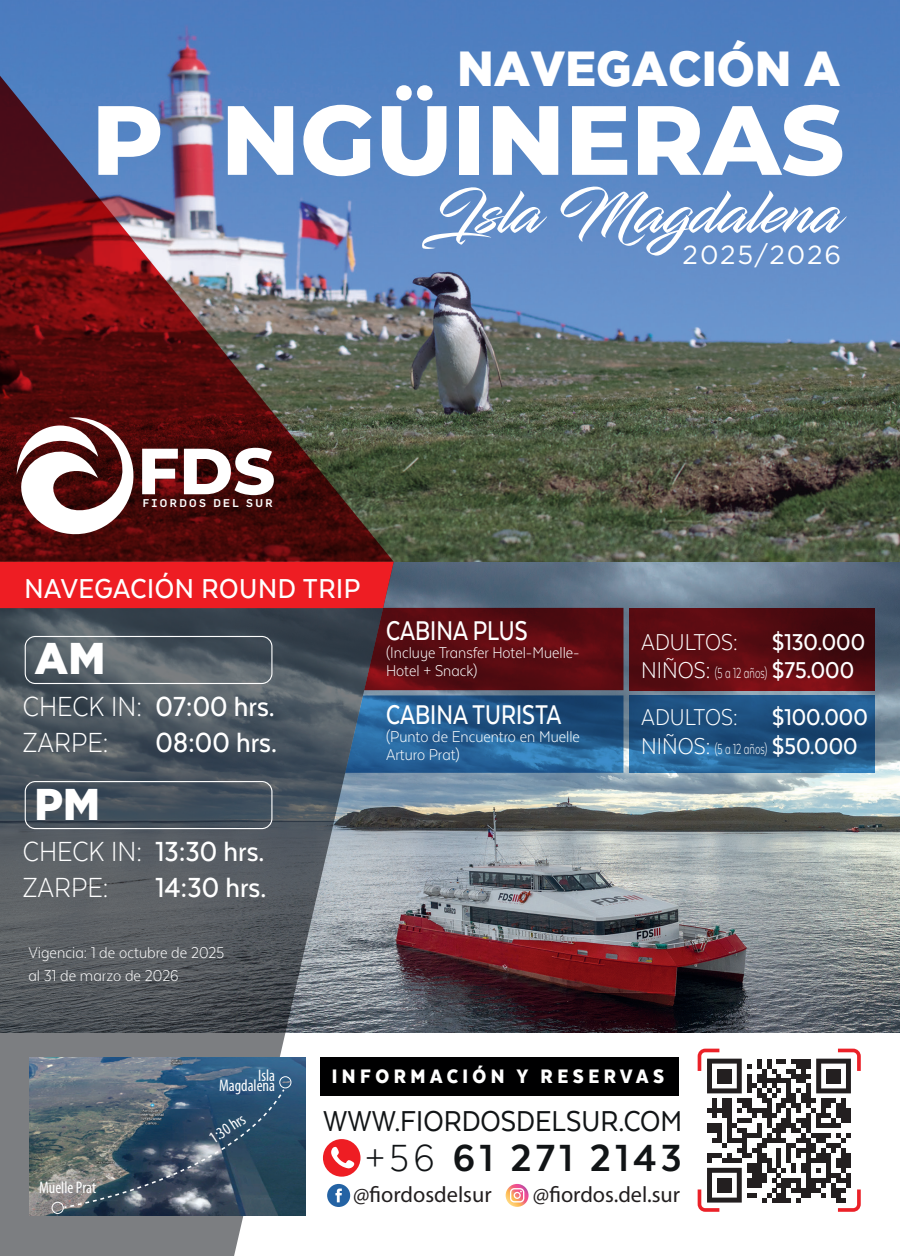
<style>
.page{position:relative;width:900px;height:1256px;background:#fff}
.page>*{position:absolute;margin:0;border:0;box-sizing:border-box;transform-origin:0 0}
.t1{font:800 98.1px "Montserrat";color:#fff}
.t2{font:800 65.02px "Montserrat";color:#fff}
.t3{font:62.32px "Infinite Stroke";color:#fff}
.t4{font:900 49.05px "Gotham";color:#fff;scale:.94 1}
.t5{font:900 44.32px "Gotham";color:#fff;scale:.96 1}
.t6{font:700 43.65px "Texta Narrow Alt";letter-spacing:.095em;color:#111416;scale:1.04 1}
.t7{font:33.07px "Texta Narrow Alt";color:#111416}
.t8{font:300 31.72px/36px "Texta Narrow Alt";color:#fff}
.t9{font:500 31.72px "Texta Narrow Alt";color:#fff}
.t10{font:500 31.5px "Texta Narrow Alt";letter-spacing:.02em;color:#fff}
.t11{font:500 31.28px "Texta Narrow Alt";color:#fff;scale:.88 1}
.t12{font:500 26.32px/28.8px "Texta Narrow Alt";color:#fff}
.t13{font:300 26.32px/28.8px "Texta Narrow Alt";color:#fff}
.t14{font:26.1px "Gotham";letter-spacing:.075em;color:#fff}
.t15{font:900 22.5px "Texta Narrow Alt";letter-spacing:.2em;color:#fff}
.t16{font:22.28px "Myriad Pro";color:#231f20}
.t17{font:300 18px/18px "Texta Narrow Alt";color:#fff}
.t18{font:condensed 16.88px "Myriad Pro";color:#fff}
.t19{font:300 16.88px "Texta Narrow Alt";color:#fff;scale:.71 1}
.t20{font:500 11.03px "Flama";letter-spacing:.21em;color:#fff}
.s1{font-weight:500}
.s2{font-size:26.32px}
.s3{font-weight:300}
</style>
<div class="page">
<img style="left:0;top:0;width:900px;height:1031px">
<svg style="left:0;top:772px;width:394px;height:483px;background:#767c81"></svg>
<svg style="left:697px;top:1048px;width:163px;height:163px"></svg>
<div style="left:320px;top:1057px;width:358px;height:38px;background:#000001"></div>
<div style="left:327px;top:1183px;width:23px;height:23px;background:#2463a4;border-radius:50%"></div>
<svg style="left:335px;top:1188px;width:7px;height:14px"></svg>
<svg style="left:505px;top:1184px;width:23px;height:22px"></svg>
<div style="left:323px;top:1138px;width:37px;height:38px;background:#ee1d23;border-radius:50%"></div>
<svg style="left:331px;top:1146px;width:23px;height:22px"></svg>
<img style="left:29px;top:1057px;width:277px;height:157px">
<div style="left:52px;top:1201px;width:12px;height:12px;border:1px solid #fff;border-radius:50%"></div>
<div style="left:279px;top:1076px;width:12px;height:12px;border:1px solid #fff;border-radius:50%"></div>
<svg style="left:63px;top:1087px;width:223px;height:121px;background:#495e6e"></svg>
<svg style="left:629px;top:695px;width:246px;height:77px;background:#205686"></svg>
<svg style="left:629px;top:608px;width:246px;height:82px;background:#560b10"></svg>
<svg style="left:576px;top:388px;width:24px;height:24px"></svg>
<svg style="left:577px;top:392px;width:19px;height:16px"></svg>
<img style="left:0;top:76px;width:394px;height:485px">
<svg style="left:0;top:561px;width:623px;height:211px;background:#5e4555"></svg>
<div style="left:25px;top:636px;width:247px;height:48px;border:1px solid #fff;border-radius:10px"></div>
<div style="left:25px;top:781px;width:247px;height:48px;border:1px solid #fff;border-radius:10px"></div>
<svg style="left:2px;top:417px;width:140px;height:119px"></svg>
<h3 class="t4" style="left:457px;top:41px;width:409px">NAVEGACIÓN A</h3>
<h1 class="t1" style="left:91px;top:68px;width:754px">P NGÜINERAS</h1>
<h3 class="t3" style="left:433px;top:174px;width:414px">Isla Magdalena</h3>
<h3 class="t14" style="left:682px;top:240px;width:160px">2025/2026</h3>
<h2 class="t2" style="left:138px;top:423px;width:139px">FDS</h2>
<p class="t20" style="left:143px;top:497px;width:131px">FIORDOS DEL SUR</p>
<h3 class="t10" style="left:25px;top:572px;width:337px">NAVEGACIÓN ROUND TRIP</h3>
<h3 class="t5" style="left:35px;top:633px;width:75px">AM</h3>
<h3 class="t8" style="left:23px;top:688px;width:253px">CHECK IN: <span class="s1">07:00 hrs.<br></span>ZARPE:</h3>
<h3 class="t9" style="left:156px;top:726px;width:123px">08:00 hrs.</h3>
<h3 class="t5" style="left:35px;top:778px;width:70px">PM</h3>
<h3 class="t8" style="left:23px;top:832px;width:243px">CHECK IN: <span class="s1">13:30 hrs.<br></span>ZARPE:</h3>
<h3 class="t9" style="left:156px;top:870px;width:112px">14:30 hrs.</h3>
<p class="t17" style="left:28px;top:941px;width:197px;line-height:22.9px">Vigencia: 1 de octubre de 2025 al 31 de marzo de 2026</p>
<h3 class="t11" style="left:386px;top:614px;width:162px">CABINA PLUS</h3>
<p class="t17" style="left:386px;top:643px;width:195px">(Incluye Transfer Hotel-Muelle-<br>Hotel + Snack)</p>
<h3 class="t12" style="left:772px;top:627px;width:94px">$130.000 $75.000</h3>
<h3 class="t13" style="left:641px;top:627px;width:98px">ADULTOS:<br>NIÑOS:</h3>
<p class="t19" style="left:714px;top:664px;width:76px">(5 a 12 años)</p>
<h3 class="t11" style="left:386px;top:698px;width:201px">CABINA TURISTA</h3>
<h3 class="t12" style="left:772px;top:702px;width:97px">$100.000 $50.000</h3>
<h3 class="t13" style="left:641px;top:702px;width:98px">ADULTOS:</h3>
<p class="t19" style="left:641px;top:740px;width:179px"><span class="s2">NIÑOS:</span> (5 a 12 años)</p>
<p class="t17" style="left:386px;top:727px;width:195px">(Punto de Encuentro en Muelle<br>Arturo Prat)</p>
<p class="t18" style="left:39px;top:1178px;width:59px">Muelle Prat</p>
<p class="t18" style="left:258px;top:1066px;width:18px">Isla</p>
<p class="t18" style="left:219px;top:1075px;width:58px">Magdalena</p>
<p class="t18" style="left:206px;top:1131px;width:41px;rotate:-33deg">1:30 hrs</p>
<p class="t15" style="left:332px;top:1064px;width:334px">INFORMACIÓN Y RESERVAS</p>
<h3 class="t7" style="left:323px;top:1103px;width:361px">WWW.FIORDOSDELSUR.COM</h3>
<h3 class="t6" style="left:365px;top:1135px;width:306px"><span class="s3">+56</span> 61 271 2143</h3>
<p class="t16" style="left:353px;top:1181px;width:140px">@fiordosdelsur</p>
<p class="t16" style="left:533px;top:1181px;width:149px">@fiordos.del.sur</p>
</div>
